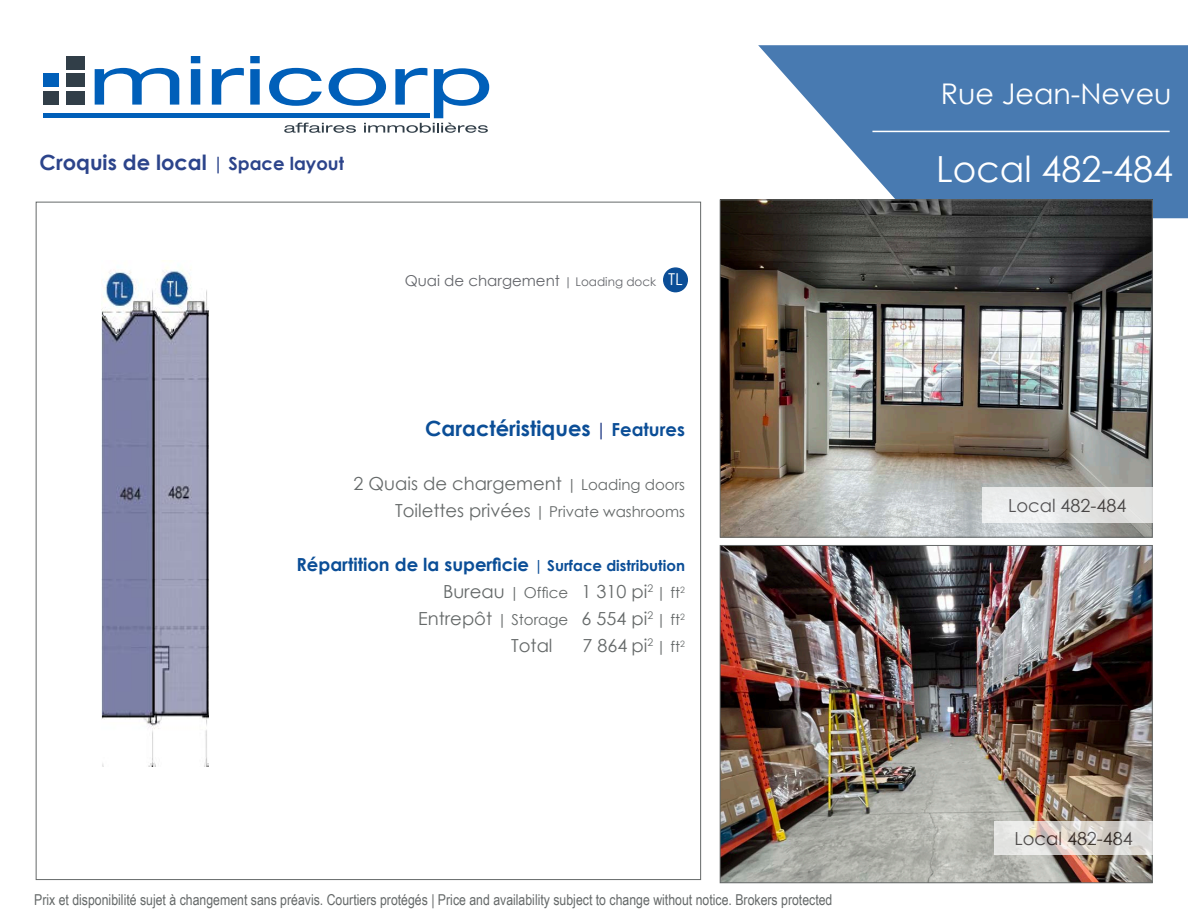
<style>
.page{position:relative;width:1188px;height:918px;background:#fff}
.page>*{position:absolute;margin:0;border:0;box-sizing:border-box;transform-origin:0 0}
.t1{font:36px "Century Gothic";color:#fff}
.t2{font:28.5px "Century Gothic";color:#fff}
.t3{font:700 21px "Century Gothic";color:#2c448b}
.t4{font:700 21px "Century Gothic";color:#0b4e97}
.t5{font:18px "Century Gothic";color:#656969}
.t6{font:700 18px "Century Gothic";color:#0b4e97}
.t7{font:18px "Century Gothic";color:#231f20}
.t8{font:15px "Arial Narrow";color:#656969}
.t9{font:15px "Century Gothic";color:#656969}
.t10{font:15px "Century Gothic";color:#63656a}
.s1{font-size:18px}
.s2{font-size:12px}
.s3{font-size:18px;color:#2c448b}
.s4{font-size:15px}
</style>
<div class="page">
<svg style="left:95px;top:68px;width:84px;height:37px"></svg>
<svg style="left:191px;top:56px;width:9px;height:49px"></svg>
<svg style="left:212px;top:68px;width:32px;height:37px"></svg>
<svg style="left:250px;top:56px;width:10px;height:49px"></svg>
<hr style="left:43px;top:114px;width:387px;height:4px;background:#005fb9">
<div style="left:66px;top:74px;width:19px;height:13px;background:#313e48"></div>
<div style="left:66px;top:56px;width:19px;height:13px;background:#313e48"></div>
<div style="left:66px;top:91px;width:19px;height:13px;background:#313e48"></div>
<div style="left:43px;top:74px;width:16px;height:13px;background:#005fb9"></div>
<div style="left:43px;top:91px;width:16px;height:13px;background:#313e48"></div>
<svg style="left:269px;top:68px;width:220px;height:65px"></svg>
<svg style="left:758px;top:45px;width:430px;height:173px;fill:#487ab1"></svg>
<hr style="left:872px;top:131px;width:298px;height:1px;background:#fff">
<img style="left:722px;top:547px;width:429px;height:334px">
<div style="left:720px;top:545px;width:433px;height:338px;border:1px solid #656969"></div>
<img style="left:722px;top:202px;width:429px;height:334px">
<div style="left:720px;top:200px;width:433px;height:338px;border:1px solid #656969"></div>
<div style="left:982px;top:488px;width:171px;height:35px;background:linear-gradient(to right,#eff1f2,#dedddc)"></div>
<svg style="left:995px;top:822px;width:158px;height:33px;background:#ded9d5"></svg>
<img style="left:102px;top:267px;width:107px;height:500px">
<div style="left:664px;top:268px;width:23px;height:24px;background:#0b4e97;border-radius:50%"></div>
<div style="left:663px;top:267px;width:25px;height:25px;border:1px solid #0b4e97;border-radius:50%"></div>
<p class="t3" style="left:40px;top:146px;width:306px">Croquis de local <span class="s1">| Space layout</span></p>
<p class="t10" style="left:405px;top:270px;width:253px">Quai de chargement <span class="s2">| Loading dock</span></p>
<p class="t4" style="left:425px;top:413px;width:261px">Caractéristiques <span class="s3">|</span> <span class="s1">Features</span></p>
<p class="t5" style="left:354px;top:471px;width:333px">2 Quais de chargement <span class="s4">| Loading doors</span></p>
<p class="t9" style="left:395px;top:501px;width:291px"><span class="s1">Toilettes privées</span> | Private washrooms</p>
<p class="t6" style="left:297px;top:551px;width:390px">Répartition de la superficie <span class="s4">| Surface distribution</span></p>
<p class="t5" style="left:443px;top:579px;width:243px">Bureau <span class="s4">| Office</span> 1 310 pi<sup>2</sup> <span class="s4">| ft</span><sup>2</sup></p>
<p class="t5" style="left:418px;top:606px;width:268px">Entrepôt <span class="s4">| Storage</span> 6 554 pi<sup>2</sup> <span class="s4">| ft</span><sup>2</sup></p>
<p class="t5" style="left:511px;top:633px;width:43px">Total</p>
<p class="t5" style="left:583px;top:633px;width:104px">7 864 pi<sup>2</sup> <span class="s4">| ft</span><sup>2</sup></p>
<p class="t8" style="left:34px;top:889px;width:800px">Prix et disponibilité sujet à changement sans préavis. Courtiers protégés | Price and availability subject to change without notice. Brokers protected</p>
<h2 class="t2" style="left:941px;top:74px;width:232px">Rue Jean-Neveu</h2>
<p class="t1" style="left:936px;top:143px;width:238px">Local 482-484</p>
<p class="t7" style="left:1008px;top:493px;width:120px">Local 482-484</p>
<p class="t7" style="left:1014px;top:826px;width:120px">Local 482-484</p>
</div>
